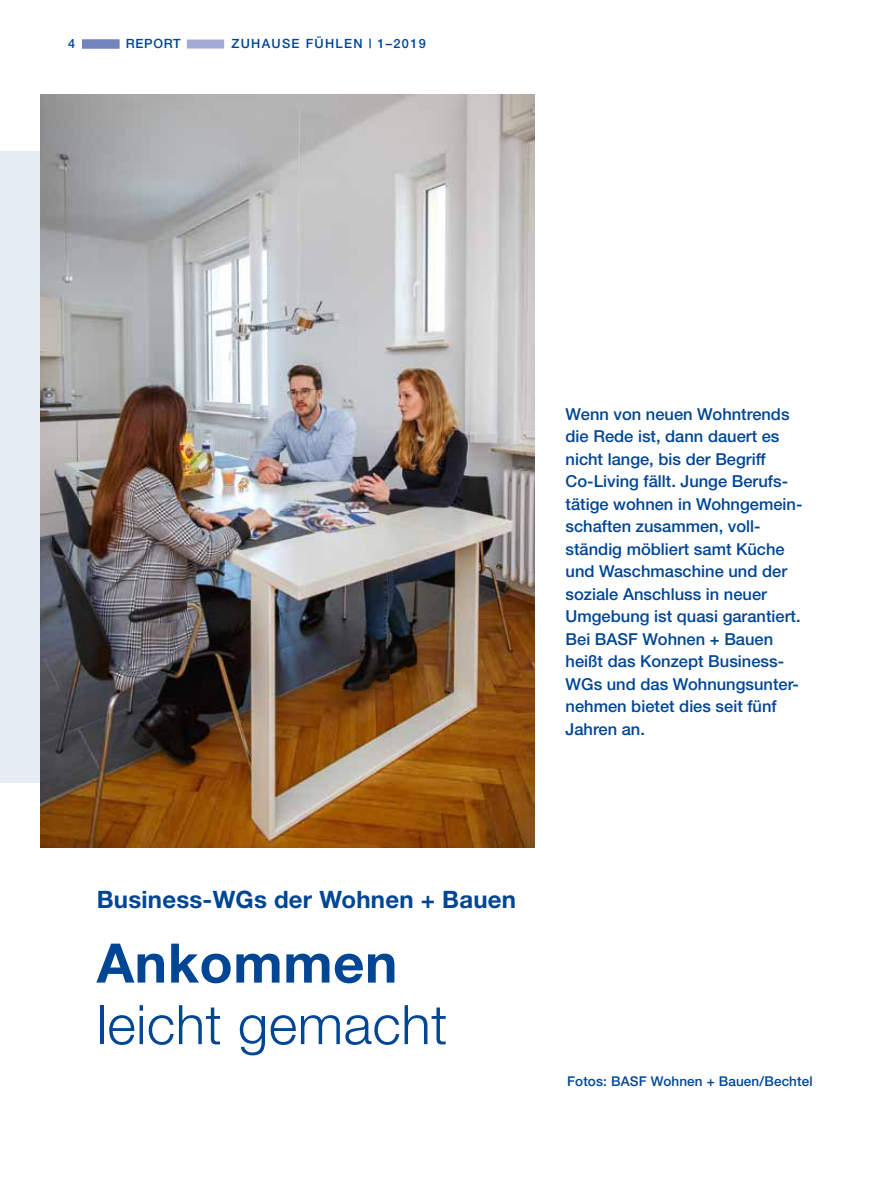
<style>
.page{position:relative;width:893px;height:1191px;background:#fff}
.page>*{position:absolute;margin:0;border:0;box-sizing:border-box;transform-origin:0 0}
.t1{font:300 54.6px "Helvetica Neue";letter-spacing:.01em;color:#014694}
.t2{font:700 54.6px "Helvetica Neue";letter-spacing:.01em;color:#014694}
.t3{font:700 24px "Helvetica Neue";letter-spacing:.01em;color:#014694}
.t4{font:500 16.5px/22.5px "Helvetica Neue";color:#014694}
.t5{font:500 13.5px "Helvetica Neue";letter-spacing:.01em;color:#014694}
.t6{font:500 12.75px "Helvetica Neue";letter-spacing:.1em;color:#014694}
</style>
<div class="page">
<div style="left:0;top:151px;width:60px;height:632px;background:#e6ecf4"></div>
<div style="left:82px;top:40px;width:37px;height:9px;background:#7484be"></div>
<div style="left:187px;top:40px;width:37px;height:9px;background:#a3abd5"></div>
<img style="left:40px;top:94px;width:494px;height:754px">
<p class="t6" style="left:68px;top:36px;width:9px">4</p>
<p class="t6" style="left:126px;top:36px;width:56px">REPORT</p>
<p class="t6" style="left:231px;top:36px;width:196px">ZUHAUSE FÜHLEN | 1–2019</p>
<p class="t4" style="left:566px;top:402px;width:238px">Wenn von neuen Wohntrends die Rede ist, dann dauert es nicht lange, bis der Begriff<br>Co-Living fällt. Junge Berufs&shy;tätige wohnen in Wohngemein&shy;schaften zusammen, voll&shy;ständig möbliert samt Küche und Waschmaschine und der soziale Anschluss in neuer<br>Umgebung ist quasi garantiert.<br>Bei BASF Wohnen + Bauen heißt das Konzept Business-<br>WGs und das Wohnungsunter&shy;nehmen bietet dies seit fünf<br>Jahren an.</p>
<h2 class="t3" style="left:97px;top:884px;width:421px">Business-WGs der Wohnen + Bauen</h2>
<h1 class="t2" style="left:97px;top:929px;width:302px">Ankommen</h1>
<h1 class="t1" style="left:97px;top:991px;width:352px">leicht gemacht</h1>
<p class="t5" style="left:567px;top:1073px;width:247px">Fotos: BASF Wohnen + Bauen/Bechtel</p>
</div>
